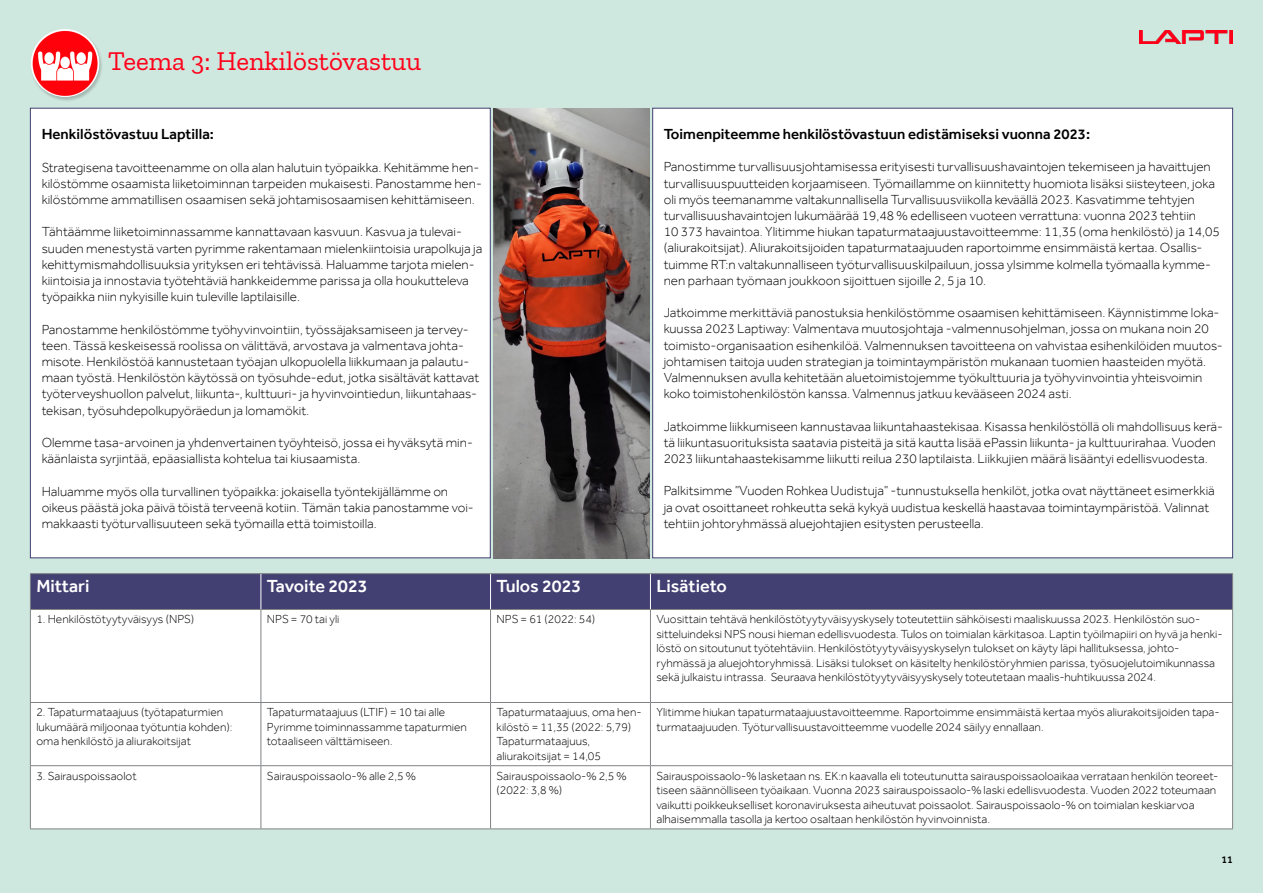
<style>
.page{position:relative;width:1263px;height:893px;background:#cfe8df}
.page>*{position:absolute;margin:0;border:0;box-sizing:border-box;transform-origin:0 0}
.t1{font:27px "Zilla Slab";color:#ff001a}
.t2{font:500 18px "Effra";color:#fff}
.t3{font:500 15px "Effra";color:#000}
.t4{font:300 13.5px/16.2px "Effra";color:#000}
.t5{font:300 12px/14.4px "Effra";color:#000}
.t6{font:500 10.5px "Effra";color:#000}
</style>
<div class="page">
<div style="left:652px;top:108px;width:581px;height:450px;background:#fff;border:1px solid #423f72"></div>
<div style="left:30px;top:108px;width:460px;height:450px;background:#fff;border:1px solid #423f72"></div>
<div style="left:31px;top:574px;width:1201px;height:35px;background:#423f72"></div>
<div style="left:31px;top:610px;width:1201px;height:218px;background:#fff"></div>
<hr style="left:30px;top:573px;width:231px;height:1px;background:#808285">
<hr style="left:30px;top:574px;width:1px;height:35px;background:#808285">
<hr style="left:261px;top:573px;width:229px;height:1px;background:#808285">
<hr style="left:490px;top:573px;width:160px;height:1px;background:#808285">
<hr style="left:650px;top:573px;width:583px;height:1px;background:#808285">
<hr style="left:1232px;top:574px;width:1px;height:35px;background:#808285">
<hr style="left:30px;top:609px;width:231px;height:1px;background:#808285">
<hr style="left:30px;top:610px;width:1px;height:92px;background:#808285">
<hr style="left:261px;top:609px;width:229px;height:1px;background:#808285">
<hr style="left:261px;top:610px;width:1px;height:92px;background:#808285">
<hr style="left:490px;top:609px;width:160px;height:1px;background:#808285">
<hr style="left:490px;top:610px;width:1px;height:92px;background:#808285">
<hr style="left:650px;top:609px;width:583px;height:1px;background:#808285">
<hr style="left:650px;top:610px;width:1px;height:92px;background:#808285">
<hr style="left:1232px;top:610px;width:1px;height:92px;background:#808285">
<hr style="left:30px;top:702px;width:231px;height:1px;background:#808285">
<hr style="left:30px;top:703px;width:1px;height:62px;background:#808285">
<hr style="left:261px;top:702px;width:229px;height:1px;background:#808285">
<hr style="left:261px;top:703px;width:1px;height:62px;background:#808285">
<hr style="left:490px;top:702px;width:160px;height:1px;background:#808285">
<hr style="left:490px;top:703px;width:1px;height:62px;background:#808285">
<hr style="left:650px;top:702px;width:583px;height:1px;background:#808285">
<hr style="left:650px;top:703px;width:1px;height:62px;background:#808285">
<hr style="left:1232px;top:703px;width:1px;height:62px;background:#808285">
<hr style="left:30px;top:765px;width:231px;height:1px;background:#808285">
<hr style="left:30px;top:766px;width:1px;height:62px;background:#808285">
<hr style="left:261px;top:765px;width:229px;height:1px;background:#808285">
<hr style="left:261px;top:766px;width:1px;height:62px;background:#808285">
<hr style="left:490px;top:765px;width:160px;height:1px;background:#808285">
<hr style="left:490px;top:766px;width:1px;height:62px;background:#808285">
<hr style="left:650px;top:765px;width:583px;height:1px;background:#808285">
<hr style="left:650px;top:766px;width:1px;height:62px;background:#808285">
<hr style="left:1232px;top:766px;width:1px;height:62px;background:#808285">
<hr style="left:30px;top:828px;width:231px;height:1px;background:#808285">
<hr style="left:261px;top:828px;width:229px;height:1px;background:#808285">
<hr style="left:490px;top:828px;width:160px;height:1px;background:#808285">
<hr style="left:650px;top:828px;width:583px;height:1px;background:#808285">
<hr style="left:261px;top:574px;width:1px;height:35px;background:#fff">
<hr style="left:490px;top:574px;width:1px;height:35px;background:#fff">
<hr style="left:650px;top:574px;width:1px;height:35px;background:#fff">
<div style="left:31px;top:29px;width:72px;height:72px;background:#000;opacity:.2"></div>
<img style="left:30px;top:28px;width:70px;height:69px;border-radius:35px">
<img style="left:1140px;top:30px;width:93px;height:14px">
<img style="left:493px;top:108px;width:156px;height:450px">
<p class="t1" style="left:108px;top:46px;width:314px">Teema 3: Henkilöstövastuu</p>
<p class="t3" style="left:42px;top:125px;width:174px">Henkilöstövastuu Laptilla:</p>
<p class="t4" style="left:42px;top:159px;width:442px">Strategisena tavoitteenamme on olla alan halutuin työpaikka. Kehitämme hen&shy;kilöstömme osaamista liiketoiminnan tarpeiden mukaisesti. Panostamme hen&shy;kilöstömme ammatillisen osaamisen sekä johtamisosaamisen kehittämiseen.</p>
<p class="t4" style="left:42px;top:224px;width:442px">Tähtäämme liiketoiminnassamme kannattavaan kasvuun. Kasvua ja tulevai&shy;suuden menestystä varten pyrimme rakentamaan mielenkiintoisia urapolkuja ja kehittymismahdollisuuksia yrityksen eri tehtävissä. Haluamme tarjota mielen&shy;kiintoisia ja innostavia työtehtäviä hankkeidemme parissa ja olla houkutteleva työpaikka niin nykyisille kuin tuleville laptilaisille.</p>
<p class="t4" style="left:42px;top:321px;width:439px">Panostamme henkilöstömme työhyvinvointiin, työssäjaksamiseen ja tervey&shy;teen. Tässä keskeisessä roolissa on välittävä, arvostava ja valmentava johta&shy;misote. Henkilöstöä kannustetaan työajan ulkopuolella liikkumaan ja palautu&shy;maan työstä. Henkilöstön käytössä on työsuhde-edut, jotka sisältävät kattavat työterveyshuollon palvelut, liikunta-, kulttuuri- ja hyvinvointiedun, liikuntahaas&shy;tekisan, työsuhdepolkupyöräedun ja lomamökit.</p>
<p class="t4" style="left:42px;top:434px;width:433px">Olemme tasa-arvoinen ja yhdenvertainen työyhteisö, jossa ei hyväksytä min&shy;käänlaista syrjintää, epäasiallista kohtelua tai kiusaamista.</p>
<p class="t4" style="left:42px;top:483px;width:434px">Haluamme myös olla turvallinen työpaikka: jokaisella työntekijällämme on oikeus päästä joka päivä töistä terveenä kotiin. Tämän takia panostamme voi&shy;makkaasti työturvallisuuteen sekä työmailla että toimistoilla.</p>
<p class="t3" style="left:664px;top:125px;width:428px">Toimenpiteemme henkilöstövastuun edistämiseksi vuonna 2023:</p>
<p class="t4" style="left:664px;top:159px;width:558px">Panostimme turvallisuusjohtamisessa erityisesti turvallisuushavaintojen tekemiseen ja havaittujen turvallisuuspuutteiden korjaamiseen. Työmaillamme on kiinnitetty huomiota lisäksi siisteyteen, joka oli myös teemanamme valtakunnallisella Turvallisuusviikolla keväällä 2023. Kasvatimme tehtyjen turvallisuushavaintojen lukumäärää 19,48 % edelliseen vuoteen verrattuna: vuonna 2023 tehtiin<br>10 373 havaintoa. Ylitimme hiukan tapaturmataajuustavoitteemme: 11,35 (oma henkilöstö) ja 14,05 (aliurakoitsijat). Aliurakoitsijoiden tapaturmataajuuden raportoimme ensimmäistä kertaa. Osallis&shy;tuimme RT:n valtakunnalliseen työturvallisuuskilpailuun, jossa ylsimme kolmella työmaalla kymme&shy;nen parhaan työmaan joukkoon sijoittuen sijoille 2, 5 ja 10.</p>
<p class="t4" style="left:664px;top:304px;width:561px">Jatkoimme merkittäviä panostuksia henkilöstömme osaamisen kehittämiseen. Käynnistimme loka&shy;kuussa 2023 Laptiway: Valmentava muutosjohtaja -valmennusohjelman, jossa on mukana noin 20 toimisto-organisaation esihenkilöä. Valmennuksen tavoitteena on vahvistaa esihenkilöiden muutos&shy;johtamisen taitoja uuden strategian ja toimintaympäristön mukanaan tuomien haasteiden myötä.<br>Valmennuksen avulla kehitetään aluetoimistojemme työkulttuuria ja työhyvinvointia yhteisvoimin koko toimistohenkilöstön kanssa. Valmennus jatkuu kevääseen 2024 asti.</p>
<p class="t4" style="left:664px;top:418px;width:561px">Jatkoimme liikkumiseen kannustavaa liikuntahaastekisaa. Kisassa henkilöstöllä oli mahdollisuus kerä&shy;tä liikuntasuorituksista saatavia pisteitä ja sitä kautta lisää ePassin liikunta- ja kulttuurirahaa. Vuoden<br>2023 liikuntahaastekisamme liikutti reilua 230 laptilaista. Liikkujien määrä lisääntyi edellisvuodesta.</p>
<p class="t4" style="left:664px;top:483px;width:553px">Palkitsimme ”Vuoden Rohkea Uudistuja” -tunnustuksella henkilöt, jotka ovat näyttäneet esimerkkiä ja ovat osoittaneet rohkeutta sekä kykyä uudistua keskellä haastavaa toimintaympäristöä. Valinnat tehtiin johtoryhmässä aluejohtajien esitysten perusteella.</p>
<p class="t2" style="left:36px;top:575px;width:55px">Mittari</p>
<p class="t2" style="left:267px;top:575px;width:102px">Tavoite 2023</p>
<p class="t2" style="left:496px;top:575px;width:86px">Tulos 2023</p>
<p class="t2" style="left:656px;top:575px;width:72px">Lisätieto</p>
<p class="t5" style="left:36px;top:612px;width:159px">1. Henkilöstötyytyväisyys (NPS)</p>
<p class="t5" style="left:267px;top:612px;width:74px">NPS = 70 tai yli</p>
<p class="t5" style="left:496px;top:612px;width:100px">NPS = 61 (2022: 54)</p>
<p class="t5" style="left:656px;top:612px;width:568px">Vuosittain tehtävä henkilöstötyytyväisyyskysely toteutettiin sähköisesti maaliskuussa 2023. Henkilöstön suo&shy;sitteluindeksi NPS nousi hieman edellisvuodesta. Tulos on toimialan kärkitasoa. Laptin työilmapiiri on hyvä ja henki&shy;löstö on sitoutunut työtehtäviin. Henkilöstötyytyväisyyskyselyn tulokset on käyty läpi hallituksessa, johto&shy;ryhmässä ja aluejohtoryhmissä. Lisäksi tulokset on käsitelty henkilöstöryhmien parissa, työsuojelutoimikunnassa sekä julkaistu intrassa. Seuraava henkilöstötyytyväisyyskysely toteutetaan maalis-huhtikuussa 2024.</p>
<p class="t5" style="left:36px;top:705px;width:198px">2. Tapaturmataajuus (työtapaturmien lukumäärä miljoonaa työtuntia kohden): oma henkilöstö ja aliurakoitsijat</p>
<p class="t5" style="left:267px;top:705px;width:202px">Tapaturmataajuus (LTIF) = 10 tai alle<br>Pyrimme toiminnassamme tapaturmien totaaliseen välttämiseen.</p>
<p class="t5" style="left:496px;top:705px;width:147px">Tapaturmataajuus, oma hen&shy;kilöstö = 11,35 (2022: 5,79)</p>
<p class="t5" style="left:656px;top:705px;width:565px">Ylitimme hiukan tapaturmataajuustavoitteemme. Raportoimme ensimmäistä kertaa myös aliurakoitsijoiden tapa&shy;turmataajuuden. Työturvallisuustavoitteemme vuodelle 2024 säilyy ennallaan.</p>
<p class="t5" style="left:496px;top:734px;width:106px">Tapaturmataajuus, aliurakoitsijat = 14,05</p>
<p class="t5" style="left:36px;top:768px;width:102px">3. Sairauspoissaolot</p>
<p class="t5" style="left:267px;top:768px;width:150px">Sairauspoissaolo-% alle 2,5 %</p>
<p class="t5" style="left:496px;top:768px;width:132px">Sairauspoissaolo-% 2,5 % (2022: 3,8 %)</p>
<p class="t5" style="left:656px;top:768px;width:564px">Sairauspoissaolo-% lasketaan ns. EK:n kaavalla eli toteutunutta sairauspoissaoloaikaa verrataan henkilön teoreet&shy;tiseen säännölliseen työaikaan. Vuonna 2023 sairauspoissaolo-% laski edellisvuodesta. Vuoden 2022 toteumaan vaikutti poikkeukselliset koronaviruksesta aiheutuvat poissaolot. Sairauspoissaolo-% on toimialan keskiarvoa alhaisemmalla tasolla ja kertoo osaltaan henkilöstön hyvinvoinnista.</p>
<p class="t6" style="left:1221px;top:853px;width:13px">11</p>
</div>
